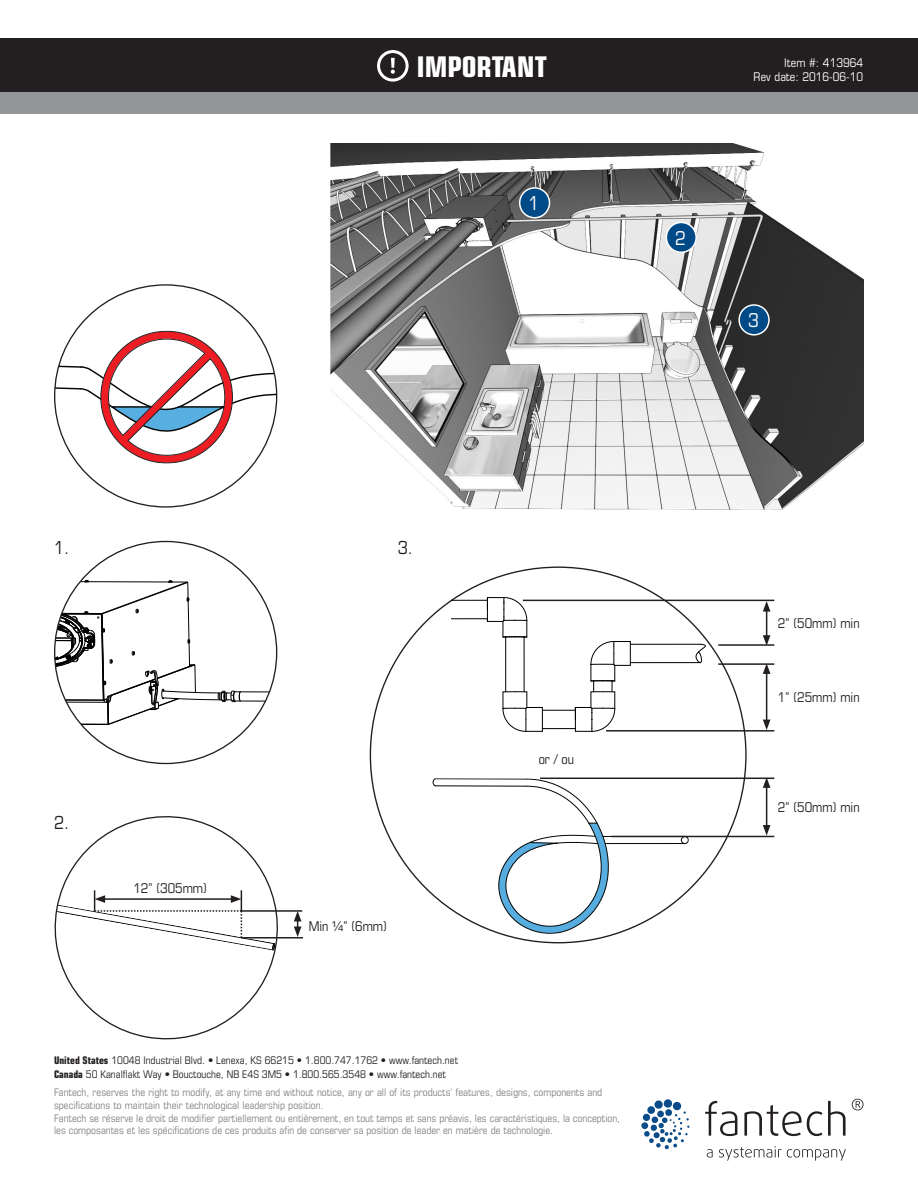
<style>
.page{position:relative;width:918px;height:1188px;background:#fff}
.page>*{position:absolute;margin:0;border:0;box-sizing:border-box;transform-origin:0 0}
.t1{font:700 condensed 28.5px "Eurostile LT Std";color:#fff}
.t2{font:condensed 19.2px "Eurostile LT Std";color:#fff}
.t3{font:condensed 18px "Eurostile LT Std";color:#231f20}
.t4{font:condensed 13.5px "Eurostile LT Std";color:#231f20}
.t5{font:condensed 12px "Eurostile LT Std";color:#fff}
.t6{font:condensed 10.5px/12.6px "Eurostile LT Std";color:#808285}
.t7{font:condensed 10.5px "Eurostile LT Std";color:#231f20}
.s1{font-weight:700}
</style>
<div class="page">
<div style="left:0;top:38px;width:918px;height:54px;background:#231f20"></div>
<div style="left:0;top:92px;width:918px;height:21px;background:#939598"></div>
<img style="left:331px;top:143px;width:532px;height:367px">
<svg style="left:55px;top:580px;width:222px;height:145px"></svg>
<div style="left:101px;top:331px;width:131px;height:132px;border:7px solid #ee1d23;border-radius:50%"></div>
<svg style="left:55px;top:338px;width:222px;height:118px"></svg>
<div style="left:520px;top:188px;width:30px;height:30px;background:#004b87;border-radius:50%"></div>
<div style="left:519px;top:187px;width:31px;height:31px;border:2px solid #fff;border-radius:50%"></div>
<div style="left:666px;top:222px;width:30px;height:30px;background:#004b87;border-radius:50%"></div>
<div style="left:666px;top:222px;width:31px;height:31px;border:2px solid #fff;border-radius:50%"></div>
<div style="left:739px;top:305px;width:30px;height:30px;background:#004b87;border-radius:50%"></div>
<div style="left:738px;top:304px;width:32px;height:32px;border:2px solid #fff;border-radius:50%"></div>
<svg style="left:54px;top:816px;width:224px;height:224px"></svg>
<svg style="left:56px;top:890px;width:219px;height:61px"></svg>
<hr style="left:241px;top:937px;width:62px;height:2px;background:#231f20">
<hr style="left:241px;top:910px;width:61px;height:2px;background:#231f20">
<svg style="left:294px;top:911px;width:7px;height:26px"></svg>
<div style="left:377px;top:50px;width:32px;height:32px;border:3px solid #fff;border-radius:50%"></div>
<svg style="left:391px;top:58px;width:4px;height:16px"></svg>
<hr style="left:718px;top:663px;width:56px;height:2px;background:#231f20">
<hr style="left:523px;top:600px;width:251px;height:1px;background:#231f20">
<svg style="left:763px;top:601px;width:7px;height:43px"></svg>
<hr style="left:718px;top:644px;width:56px;height:2px;background:#231f20">
<hr style="left:606px;top:730px;width:168px;height:2px;background:#231f20">
<hr style="left:605px;top:843px;width:80px;height:1px;background:#040503">
<hr style="left:603px;top:836px;width:82px;height:1px;background:#040503">
<hr style="left:435px;top:786px;width:92px;height:1px;background:#040503">
<hr style="left:435px;top:778px;width:92px;height:1px;background:#040503">
<svg style="left:432px;top:778px;width:4px;height:9px"></svg>
<div style="left:681px;top:836px;width:8px;height:8px;border:1px solid #040503;border-radius:50%"></div>
<svg style="left:498px;top:778px;width:111px;height:156px"></svg>
<hr style="left:542px;top:728px;width:33px;height:1px;background:#000">
<hr style="left:542px;top:710px;width:33px;height:1px;background:#000">
<hr style="left:630px;top:662px;width:70px;height:1px;background:#000">
<hr style="left:630px;top:644px;width:70px;height:1px;background:#000">
<hr style="left:452px;top:618px;width:35px;height:1px;background:#000">
<hr style="left:452px;top:600px;width:35px;height:1px;background:#000">
<hr style="left:505px;top:637px;width:1px;height:55px;background:#000">
<hr style="left:524px;top:637px;width:1px;height:55px;background:#000">
<svg style="left:487px;top:597px;width:41px;height:41px"></svg>
<svg style="left:575px;top:641px;width:56px;height:91px"></svg>
<svg style="left:502px;top:691px;width:41px;height:41px"></svg>
<svg style="left:696px;top:644px;width:9px;height:19px"></svg>
<hr style="left:766px;top:672px;width:1px;height:50px;background:#231f20">
<svg style="left:763px;top:663px;width:7px;height:11px"></svg>
<svg style="left:763px;top:720px;width:7px;height:10px"></svg>
<hr style="left:540px;top:778px;width:234px;height:1px;background:#231f20">
<hr style="left:611px;top:836px;width:163px;height:1px;background:#231f20">
<hr style="left:766px;top:786px;width:1px;height:41px;background:#231f20">
<svg style="left:763px;top:777px;width:7px;height:11px"></svg>
<svg style="left:763px;top:825px;width:7px;height:11px"></svg>
<svg style="left:641px;top:1099px;width:49px;height:50px"></svg>
<svg style="left:707px;top:1149px;width:6px;height:9px"></svg>
<svg style="left:719px;top:1146px;width:127px;height:15px"></svg>
<svg style="left:705px;top:1101px;width:32px;height:35px"></svg>
<svg style="left:744px;top:1105px;width:78px;height:31px"></svg>
<svg style="left:828px;top:1101px;width:18px;height:35px"></svg>
<svg style="left:852px;top:1099px;width:12px;height:11px"></svg>
<p class="t1" style="left:416px;top:50px;width:132px">IMPORTANT</p>
<p class="t5" style="left:784px;top:55px;width:80px">Item #: 413964</p>
<p class="t5" style="left:754px;top:70px;width:111px">Rev date: 2016-06-10</p>
<p class="t2" style="left:529px;top:192px;width:12px">1</p>
<p class="t2" style="left:675px;top:226px;width:12px">2</p>
<p class="t2" style="left:748px;top:309px;width:12px">3</p>
<p class="t3" style="left:54px;top:537px;width:17px">1.</p>
<p class="t3" style="left:398px;top:537px;width:17px">3.</p>
<p class="t3" style="left:54px;top:812px;width:17px">2.</p>
<p class="t4" style="left:133px;top:880px;width:75px">12” (305mm)</p>
<p class="t4" style="left:309px;top:918px;width:80px">Min ¼” (6mm)</p>
<p class="t4" style="left:539px;top:751px;width:37px">or / ou</p>
<p class="t7" style="left:54px;top:1054px;width:406px"><span class="s1">United States</span> 10048 Industrial Blvd. • Lenexa, KS 66215 • 1.800.747.1762 • www.fantech.net</p>
<p class="t7" style="left:54px;top:1068px;width:394px"><span class="s1">Canada</span> 50 Kanalflakt Way • Bouctouche, NB E4S 3M5 • 1.800.565.3548 • www.fantech.net</p>
<p class="t6" style="left:54px;top:1086px;width:550px">Fantech, reserves the right to modify, at any time and without notice, any or all of its products’ features, designs, components and specifications to maintain their technological leadership position.</p>
<p class="t6" style="left:54px;top:1111px;width:568px">Fantech se réserve le droit de modifier partiellement ou entièrement, en tout temps et sans préavis, les caractéristiques, la conception, les composantes et les spécifications de ces produits afin de conserver sa position de leader en matière de technologie.</p>
<p class="t4" style="left:778px;top:616px;width:83px">2” (50mm) min</p>
<p class="t4" style="left:778px;top:689px;width:83px">1” (25mm) min</p>
<p class="t4" style="left:778px;top:799px;width:83px">2” (50mm) min</p>
</div>
